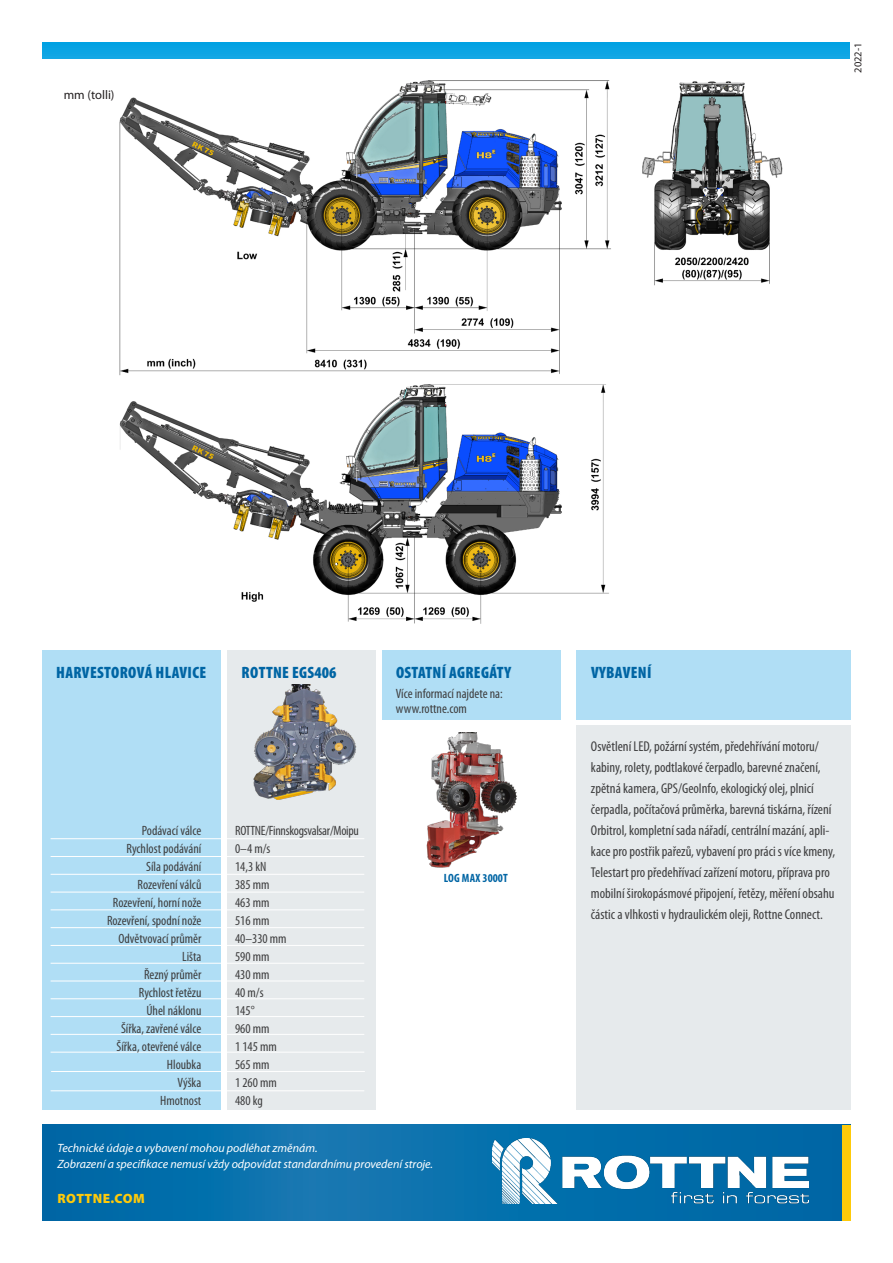
<style>
.page{position:relative;width:893px;height:1263px;background:#fff}
.page>*{position:absolute;margin:0;border:0;box-sizing:border-box;transform-origin:0 0}
.rubrik{font:900 condensed 16.5px "Myriad Pro";letter-spacing:.02em;color:#0065a4}
.liten_rubrik{font:900 condensed 16.5px "Myriad Pro";letter-spacing:.02em;color:#0065a4}
.Utrustningar{font:condensed 14.25px/21px "Myriad Pro";color:#3e3e3f}
.Aggregatsrubriker{font:condensed 13.5px "Myriad Pro";color:#3e3e3f}
.Aggregat{font:condensed 13.5px/15px "Myriad Pro";color:#3e3e3f}
.Aggregat-2{font:condensed 13.5px "Myriad Pro";letter-spacing:-.02em;color:#3e3e3f}
.t1{font:900 13.5px "Myriad Pro";letter-spacing:.025em;color:#feca0a}
.Text_tab{font:12.6px "Myriad Pro";color:#231f20}
.Text_tab-2{font:italic 12px "Myriad Pro";color:#fff}
.Andra_aggregat{font:700 condensed 12px "Myriad Pro";letter-spacing:.005em;color:#0065a4}
.Text_tab-3{font:10.5px "Myriad Pro";color:#231f20}
</style>
<div class="page">
<svg style="left:43px;top:1125px;width:799px;height:95px;background:#086fab"></svg>
<div style="left:842px;top:1125px;width:8px;height:95px;background:#feca0a"></div>
<svg style="left:43px;top:43px;width:807px;height:16px;background:#0aa4e3"></svg>
<div style="left:43px;top:651px;width:178px;height:459px;background:#b0def5"></div>
<div style="left:227px;top:651px;width:148px;height:459px;background:#e6eaec"></div>
<div style="left:576px;top:726px;width:274px;height:384px;background:#e6eaec"></div>
<hr style="left:51px;top:838px;width:313px;height:1px;background:#fff">
<hr style="left:51px;top:856px;width:313px;height:1px;background:#fff">
<hr style="left:51px;top:874px;width:313px;height:1px;background:#fff">
<hr style="left:51px;top:892px;width:313px;height:1px;background:#fff">
<hr style="left:51px;top:909px;width:313px;height:1px;background:#fff">
<hr style="left:51px;top:927px;width:313px;height:1px;background:#fff">
<hr style="left:51px;top:945px;width:313px;height:1px;background:#fff">
<hr style="left:51px;top:963px;width:313px;height:1px;background:#fff">
<hr style="left:51px;top:981px;width:313px;height:1px;background:#fff">
<hr style="left:51px;top:998px;width:313px;height:1px;background:#fff">
<hr style="left:51px;top:1016px;width:313px;height:1px;background:#fff">
<hr style="left:51px;top:1034px;width:313px;height:1px;background:#fff">
<hr style="left:51px;top:1052px;width:313px;height:1px;background:#fff">
<hr style="left:51px;top:1071px;width:314px;height:1px;background:#fff">
<hr style="left:51px;top:1090px;width:313px;height:1px;background:#fff">
<img style="left:253px;top:684px;width:103px;height:116px">
<img style="left:492px;top:1138px;width:317px;height:65px">
<div style="left:382px;top:651px;width:179px;height:69px;background:#b0def5"></div>
<div style="left:576px;top:651px;width:274px;height:69px;background:#b0def5"></div>
<img style="left:119px;top:80px;width:664px;height:544px">
<img style="left:426px;top:733px;width:91px;height:135px">
<p class="Text_tab" style="left:64px;top:88px;width:52px">mm (tolli)</p>
<p class="Text_tab-3" style="left:852px;top:73px;width:32px;rotate:-90deg">2022-1</p>
<p class="rubrik" style="left:56px;top:664px;width:151px">HARVESTOROVÁ HLAVICE</p>
<p class="liten_rubrik" style="left:242px;top:663px;width:96px">ROTTNE EGS406</p>
<p class="rubrik" style="left:396px;top:663px;width:117px">OSTATNÍ AGREGÁTY</p>
<p class="liten_rubrik" style="left:591px;top:663px;width:62px">VYBAVENÍ</p>
<p class="Aggregat" style="left:396px;top:686px;width:108px">Více informací najdete na: www.rottne.com</p>
<p class="Aggregat-2" style="left:235px;top:823px;width:125px">ROTTNE/Finnskogsvalsar/Moipu</p>
<p class="Aggregat" style="left:235px;top:841px;width:37px">0–4 m/s</p>
<p class="Aggregat" style="left:235px;top:859px;width:33px">14,3 kN</p>
<p class="Aggregat" style="left:235px;top:877px;width:36px">385 mm</p>
<p class="Aggregat" style="left:235px;top:895px;width:36px">463 mm</p>
<p class="Aggregat" style="left:235px;top:913px;width:36px">516 mm</p>
<p class="Aggregat" style="left:235px;top:931px;width:53px">40–330 mm</p>
<p class="Aggregat" style="left:235px;top:949px;width:36px">590 mm</p>
<p class="Aggregat" style="left:235px;top:967px;width:36px">430 mm</p>
<p class="Aggregat" style="left:235px;top:985px;width:30px">40 m/s</p>
<p class="Aggregat" style="left:235px;top:1003px;width:21px">145°</p>
<p class="Aggregat" style="left:235px;top:1021px;width:36px">960 mm</p>
<p class="Aggregat" style="left:235px;top:1039px;width:43px">1 145 mm</p>
<p class="Aggregat" style="left:235px;top:1057px;width:36px">565 mm</p>
<p class="Aggregat" style="left:235px;top:1075px;width:43px">1 260 mm</p>
<p class="Aggregat" style="left:235px;top:1093px;width:29px">480 kg</p>
<p class="Text_tab-2" style="left:57px;top:1141px;width:262px">Technické údaje a vybavení mohou podléhat změnám.</p>
<p class="Text_tab-2" style="left:57px;top:1157px;width:377px">Zobrazení a specifikace nemusí vždy odpovídat standardnímu provedení stroje.</p>
<p class="Aggregatsrubriker" style="left:142px;top:823px;width:61px">Podávací válce</p>
<p class="Aggregatsrubriker" style="left:126px;top:841px;width:76px">Rychlost podávání</p>
<p class="Aggregatsrubriker" style="left:146px;top:859px;width:57px">Síla podávání</p>
<p class="Aggregatsrubriker" style="left:137px;top:877px;width:65px">Rozevření válců</p>
<p class="Aggregatsrubriker" style="left:113px;top:895px;width:90px">Rozevření, horní nože</p>
<p class="Aggregatsrubriker" style="left:107px;top:913px;width:96px">Rozevření, spodní nože</p>
<p class="Aggregatsrubriker" style="left:118px;top:931px;width:84px">Odvětvovací průměr</p>
<p class="Aggregatsrubriker" style="left:182px;top:949px;width:21px">Lišta</p>
<p class="Aggregatsrubriker" style="left:144px;top:967px;width:59px">Řezný průměr</p>
<p class="Aggregatsrubriker" style="left:139px;top:985px;width:64px">Rychlost řetězu</p>
<p class="Aggregatsrubriker" style="left:146px;top:1003px;width:56px">Úhel náklonu</p>
<p class="Aggregatsrubriker" style="left:121px;top:1021px;width:82px">Šířka, zavřené válce</p>
<p class="Aggregatsrubriker" style="left:117px;top:1039px;width:86px">Šířka, otevřené válce</p>
<p class="Aggregatsrubriker" style="left:167px;top:1057px;width:36px">Hloubka</p>
<p class="Aggregatsrubriker" style="left:178px;top:1075px;width:25px">Výška</p>
<p class="Aggregatsrubriker" style="left:160px;top:1093px;width:43px">Hmotnost</p>
<p class="t1" style="left:58px;top:1191px;width:89px">ROTTNE.COM</p>
<p class="Andra_aggregat" style="left:444px;top:872px;width:66px">LOG MAX 3000T</p>
<p class="Utrustningar" style="left:591px;top:736px;width:246px">Osvětlení LED, požární systém, předehřívání motoru/ kabiny, rolety, podtlakové čerpadlo, barevné značení, zpětná kamera, GPS/GeoInfo, ekologický olej, plnicí čerpadla, počítačová průměrka, barevná tiskárna, řízení Orbitrol, kompletní sada nářadí, centrální mazání, apli&shy;kace pro postřik pařezů, vybavení pro práci s více kmeny, Telestart pro předehřívací zařízení motoru, příprava pro mobilní širokopásmové připojení, řetězy, měření obsahu částic a vlhkosti v hydraulickém oleji, Rottne Connect.</p>
</div>
